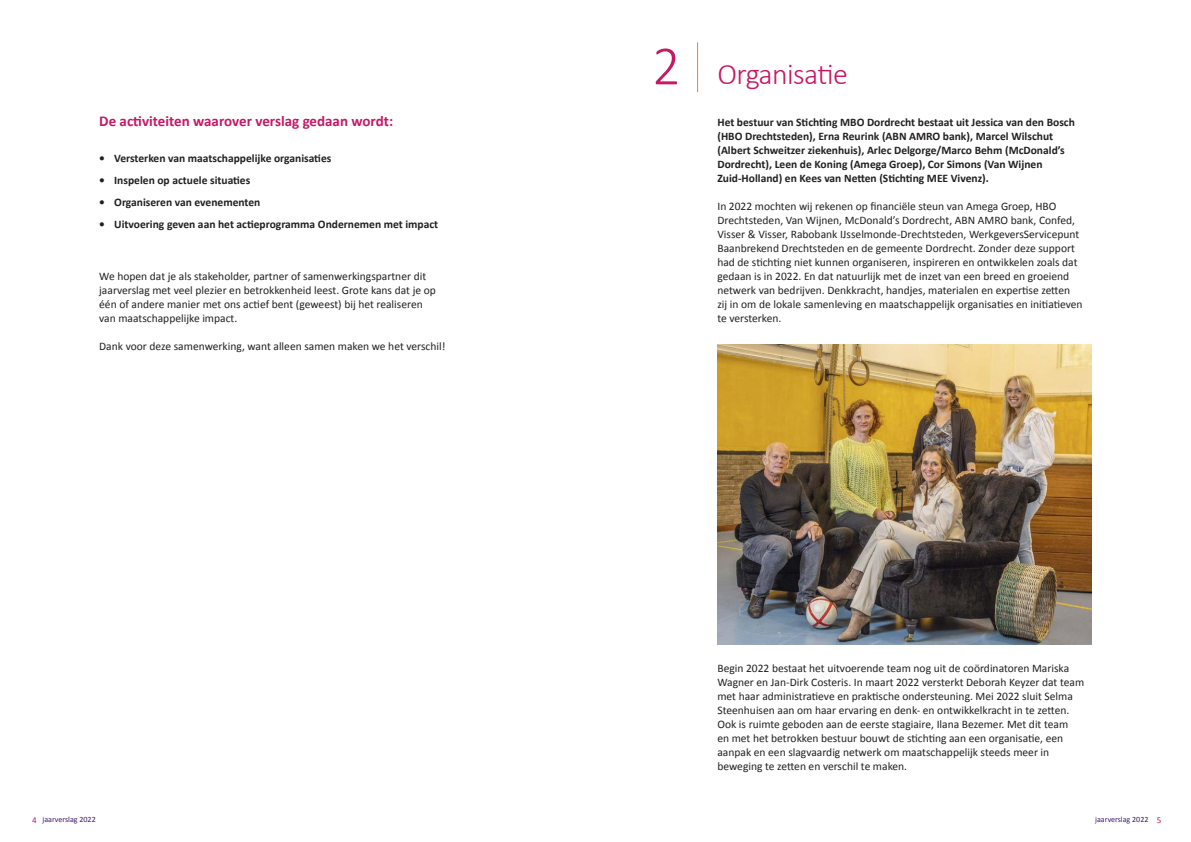
<style>
.page{position:relative;width:1191px;height:842px;background:#fff}
.page>*{position:absolute;margin:0;border:0;box-sizing:border-box;transform-origin:0 0}
.bodytekst{font:300 56px "Calibri";color:#c61865}
.grote_kop{font:300 30px "Calibri";letter-spacing:-.02em;color:#c61865}
.tussen_rood{font:700 15px "Calibri";color:#c61865}
.bodytekst-2{font:11.5px/14px "Calibri";color:#231f20}
.bodytekst-3{font:700 11.5px/14px "Calibri";color:#231f20}
.t1{font:8px "Calibri";color:#43176e}
.s1{font-size:9px;color:#c61865}
</style>
<div class="page">
<img style="left:717px;top:344px;width:374px;height:300px">
<hr style="left:697px;top:42px;width:1px;height:50px;background:#f58220">
<p class="tussen_rood" style="left:99px;top:112px;width:295px">De activiteiten waarover verslag gedaan wordt:</p>
<p class="bodytekst-3" style="left:99px;top:152px;width:234px">• Versterken van maatschappelijke organisaties</p>
<p class="bodytekst-3" style="left:99px;top:174px;width:153px">• Inspelen op actuele situaties</p>
<p class="bodytekst-3" style="left:99px;top:196px;width:163px">• Organiseren van evenementen</p>
<p class="bodytekst-3" style="left:99px;top:218px;width:340px">• Uitvoering geven aan het actieprogramma Ondernemen met impact</p>
<p class="bodytekst-2" style="left:99px;top:270px;width:338px">We hopen dat je als stakeholder, partner of samenwerkingspartner dit jaarverslag met veel plezier en betrokkenheid leest. Grote kans dat je op één of andere manier met ons actief bent (geweest) bij het realiseren van maatschappelijke impact.</p>
<p class="bodytekst-2" style="left:99px;top:340px;width:348px">Dank voor deze samenwerking, want alleen samen maken we het verschil!</p>
<p class="bodytekst" style="left:652px;top:31px;width:30px">2</p>
<p class="grote_kop" style="left:717px;top:56px;width:132px">Organisatie</p>
<p class="bodytekst-3" style="left:717px;top:116px;width:359px">Het bestuur van Stichting MBO Dordrecht bestaat uit Jessica van den Bosch (HBO Drechtsteden), Erna Reurink (ABN AMRO bank), Marcel Wilschut (Albert Schweitzer ziekenhuis), Arlec Delgorge/Marco Behm (McDonald’s Dordrecht), Leen de Koning (Amega Groep), Cor Simons (Van Wijnen Zuid-Holland) en Kees van Netten (Stichting MEE Vivenz).</p>
<p class="bodytekst-2" style="left:717px;top:200px;width:367px">In 2022 mochten wij rekenen op financiële steun van Amega Groep, HBO Drechtsteden, Van Wijnen, McDonald’s Dordrecht, ABN AMRO bank, Confed, Visser &amp; Visser, Rabobank IJsselmonde-Drechtsteden, WerkgeversServicepunt Baanbrekend Drechtsteden en de gemeente Dordrecht. Zonder deze support had de stichting niet kunnen organiseren, inspireren en ontwikkelen zoals dat gedaan is in 2022. En dat natuurlijk met de inzet van een breed en groeiend netwerk van bedrijven. Denkkracht, handjes, materialen en expertise zetten zij in om de lokale samenleving en maatschappelijk organisaties en initiatieven te versterken.</p>
<p class="bodytekst-2" style="left:717px;top:662px;width:368px">Begin 2022 bestaat het uitvoerende team nog uit de coördinatoren Mariska Wagner en Jan-Dirk Costeris. In maart 2022 versterkt Deborah Keyzer dat team met haar administratieve en praktische ondersteuning. Mei 2022 sluit Selma Steenhuisen aan om haar ervaring en denk- en ontwikkelkracht in te zetten.<br>Ook is ruimte geboden aan de eerste stagiaire, Ilana Bezemer. Met dit team<br>en met het betrokken bestuur bouwt de stichting aan een organisatie, een aanpak en een slagvaardig netwerk om maatschappelijk steeds meer in beweging te zetten en verschil te maken.</p>
<p class="t1" style="left:32px;top:815px;width:65px"><span class="s1">4</span> jaarverslag 2022</p>
<p class="t1" style="left:1095px;top:815px;width:68px">jaarverslag 2022 <span class="s1">5</span></p>
</div>
